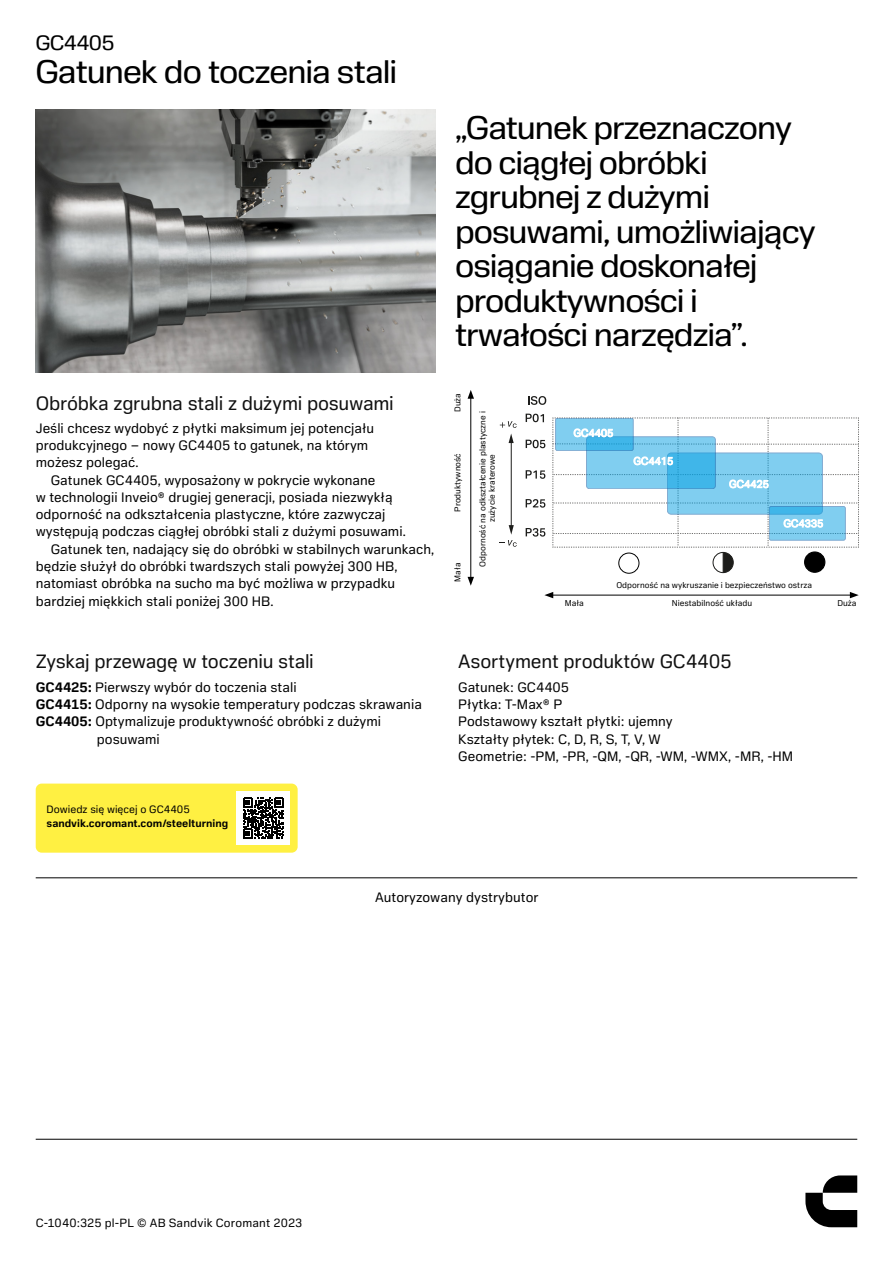
<style>
.page{position:relative;width:893px;height:1263px;background:#fff}
.page>*{position:absolute;margin:0;border:0;box-sizing:border-box;transform-origin:0 0}
.Header_3_-_Black{font:33px/34.5px "Sandvik Sans Headline";letter-spacing:-.01em;color:#000}
.Sandvik_Sans_Preambl{font:33px "Sandvik Sans Headline";letter-spacing:-.01em;color:#000}
.Sandvik_Sans_Preambl-2{font:21px "Sandvik Sans Headline";letter-spacing:.015em;color:#000}
.Header_4{font:19.5px "Sandvik Sans Text";letter-spacing:-.015em;color:#101010}
.Body_1{font:13.8px/17.2px "Sandvik Sans Text";color:#000}
.Body_page_footer_tex{font:12px "Sandvik Sans Text";letter-spacing:.015em;color:#000}
.Body_2{font:700 10.8px/13.8px "Sandvik Sans Text";color:#000}
.t1{font:10.5px "Aktiv Grotesk";color:#fff}
.Body_2-2{font:8.55px "Sandvik Sans Text";color:#000}
.Body_2-3{font:8.4px/9.4px "Sandvik Sans Text";color:#000;text-align:center}
.s1{font-weight:700}
.s2{font-weight:400}
</style>
<div class="page">
<svg style="left:805px;top:1175px;width:52px;height:52px"></svg>
<img style="left:36px;top:109px;width:400px;height:264px">
<div style="left:36px;top:783px;width:262px;height:70px;background:#fff042;border-radius:6px"></div>
<div style="left:237px;top:791px;width:53px;height:54px;background:#fff"></div>
<svg style="left:243px;top:798px;width:41px;height:40px"></svg>
<hr style="left:36px;top:877px;width:821px;height:1px;background:#000">
<hr style="left:36px;top:1139px;width:821px;height:1px;background:#000">
<svg style="left:526px;top:440px;width:19px;height:8px"></svg>
<svg style="left:526px;top:414px;width:18px;height:8px"></svg>
<svg style="left:526px;top:470px;width:19px;height:9px"></svg>
<svg style="left:526px;top:499px;width:19px;height:9px"></svg>
<svg style="left:526px;top:528px;width:19px;height:9px"></svg>
<svg style="left:528px;top:396px;width:18px;height:9px"></svg>
<svg style="left:552px;top:417px;width:307px;height:156px"></svg>
<div style="left:618px;top:553px;width:21px;height:20px;border:1px solid #000;border-radius:50%"></div>
<hr style="left:511px;top:441px;width:1px;height:86px;background:#1d1d1b">
<svg style="left:499px;top:525px;width:18px;height:22px"></svg>
<svg style="left:500px;top:421px;width:17px;height:22px"></svg>
<hr style="left:551px;top:595px;width:301px;height:1px;background:#000">
<svg style="left:850px;top:592px;width:9px;height:6px"></svg>
<svg style="left:544px;top:592px;width:9px;height:6px"></svg>
<hr style="left:470px;top:396px;width:1px;height:183px;background:#000">
<svg style="left:468px;top:390px;width:6px;height:9px"></svg>
<svg style="left:468px;top:577px;width:6px;height:9px"></svg>
<p class="Sandvik_Sans_Preambl-2" style="left:36px;top:31px;width:80px">GC4405</p>
<p class="Sandvik_Sans_Preambl" style="left:36px;top:53px;width:363px">Gatunek do toczenia stali</p>
<p class="Header_4" style="left:36px;top:391px;width:360px">Obróbka zgrubna stali z dużymi posuwami</p>
<p class="Body_1" style="left:36px;top:419px;width:340px">Jeśli chcesz wydobyć z płytki maksimum jej potencjału produkcyjnego – nowy GC4405 to gatunek, na którym możesz polegać.</p>
<p class="Body_1" style="left:36px;top:471px;width:371px;text-indent:15px">Gatunek GC4405, wyposażony w pokrycie wykonane<br>w technologii Inveio® drugiej generacji, posiada niezwykłą odporność na odkształcenia plastyczne, które zazwyczaj występują podczas ciągłej obróbki stali z dużymi posuwami.</p>
<p class="Body_1" style="left:36px;top:540px;width:400px;text-indent:15px">Gatunek ten, nadający się do obróbki w stabilnych warunkach, będzie służył do obróbki twardszych stali powyżej 300 HB, natomiast obróbka na sucho ma być możliwa w przypadku bardziej miękkich stali poniżej 300 HB.</p>
<p class="Header_4" style="left:36px;top:649px;width:280px">Zyskaj przewagę w toczeniu stali</p>
<p class="Body_1" style="left:36px;top:678px;width:262px"><span class="s1">GC4425:</span> Pierwszy wybór do toczenia stali</p>
<p class="Body_1" style="left:36px;top:695px;width:388px"><span class="s1">GC4415:</span> Odporny na wysokie temperatury podczas skrawania</p>
<p class="Body_1" style="left:36px;top:713px;width:347px"><span class="s1">GC4405:</span> Optymalizuje produktywność obróbki z dużymi</p>
<p class="Body_1" style="left:97px;top:730px;width:65px">posuwami</p>
<p class="Body_2" style="left:47px;top:802px;width:183px"><span class="s2">Dowiedz się więcej o GC4405 </span>sandvik.coromant.com/steelturning</p>
<p class="Header_3_-_Black" style="left:455px;top:110px;width:361px">„Gatunek przeznaczony do ciągłej obróbki zgrubnej z dużymi posuwami, umożliwiający osiąganie doskonałej produktywności i trwałości narzędzia”.</p>
<p class="Body_2-3" style="left:453px;top:412px;width:20px;rotate:-90deg">Duża</p>
<p class="Body_2-3" style="left:453px;top:512px;width:60px;rotate:-90deg">Produktywność</p>
<p class="Body_2-3" style="left:453px;top:582px;width:20px;rotate:-90deg">Mała</p>
<p class="Body_2-3" style="left:478px;top:567px;width:157px;rotate:-90deg">Odporność na odkształcenie plastyczne i zużycie kraterowe</p>
<p class="t1" style="left:573px;top:427px;width:41px">GC4405</p>
<p class="Body_2-3" style="left:616px;top:580px;width:197px">Odporność na wykruszanie i bezpieczeństwo ostrza</p>
<p class="Body_2-2" style="left:565px;top:597px;width:21px">Mała</p>
<p class="Body_2-2" style="left:672px;top:597px;width:82px">Niestabilność układu</p>
<p class="Body_2-2" style="left:837px;top:597px;width:21px">Duża</p>
<p class="Header_4" style="left:458px;top:650px;width:275px">Asortyment produktów GC4405</p>
<p class="Body_1" style="left:458px;top:678px;width:336px">Gatunek: GC4405<br>Płytka: T-Max® P<br>Podstawowy kształt płytki: ujemny<br>Kształty płytek: C, D, R, S, T, V, W<br>Geometrie: -PM, -PR, -QM, -QR, -WM, -WMX, -MR, -HM</p>
<p class="Body_1" style="left:375px;top:888px;width:165px">Autoryzowany dystrybutor</p>
<p class="Body_page_footer_tex" style="left:36px;top:1216px;width:268px">C-1040:325 pl-PL © AB Sandvik Coromant 2023</p>
</div>
